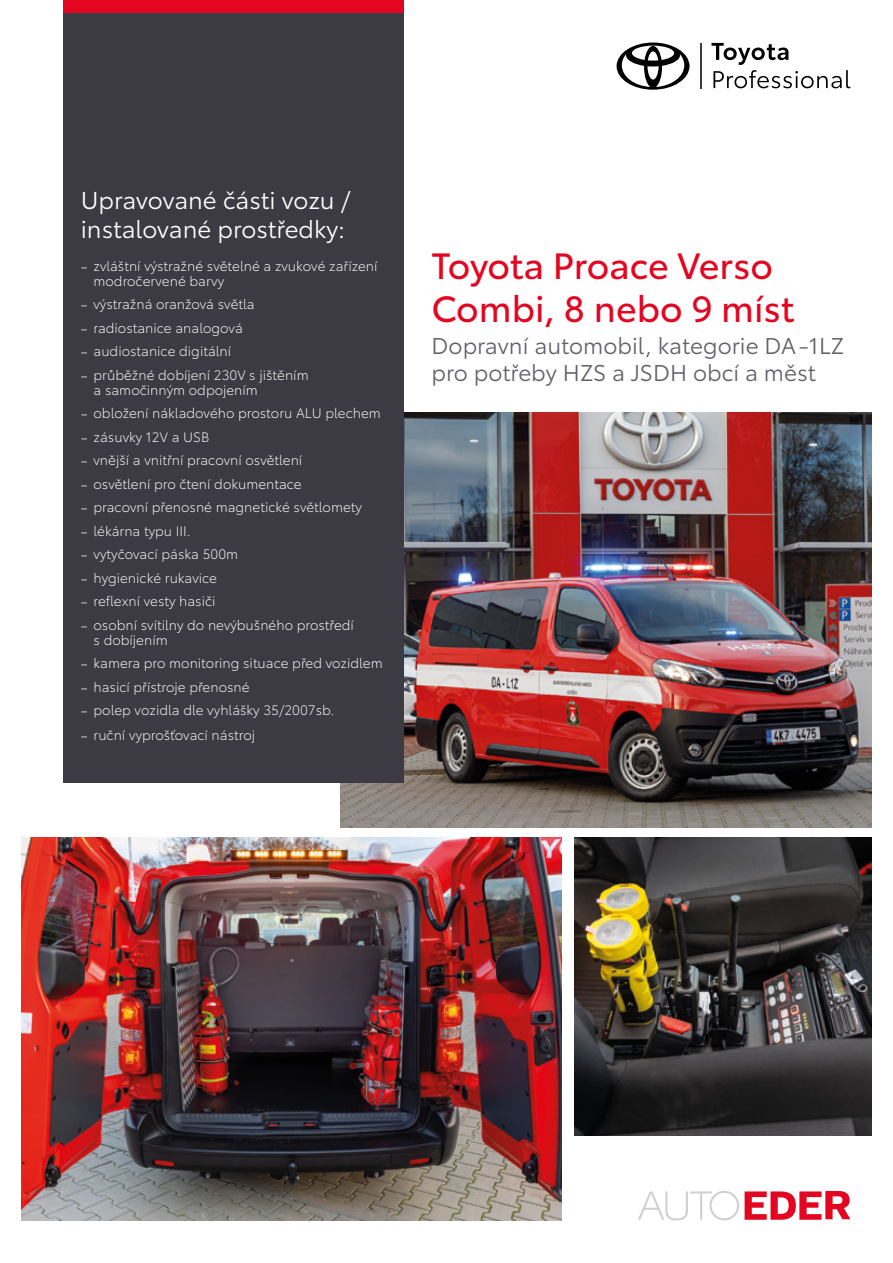
<style>
.page{position:relative;width:893px;height:1263px;background:#fff}
.page>*{position:absolute;margin:0;border:0;box-sizing:border-box;transform-origin:0 0}
.t1{font:36px/43.2px "Toyota Type";color:#e40521}
.t2{font:24px/28.8px "Toyota Type";color:#fff}
.t3{font:22.5px/27px "Toyota Type";color:#63616b}
.t4{font:300 13.5px/15px "Toyota Type";color:#fff}
.s1{font-family:"Minion Pro";font-weight:400}
</style>
<div class="page">
<img style="left:21px;top:838px;width:540px;height:382px">
<img style="left:340px;top:412px;width:532px;height:415px">
<div style="left:64px;top:13px;width:340px;height:769px;background:#3c3a42"></div>
<img style="left:574px;top:838px;width:298px;height:297px">
<div style="left:64px;top:0;width:340px;height:13px;background:#e40521"></div>
<svg style="left:617px;top:43px;width:72px;height:47px"></svg>
<hr style="left:700px;top:43px;width:2px;height:45px;background:#3c3a42">
<svg style="left:711px;top:43px;width:139px;height:45px"></svg>
<svg style="left:745px;top:1191px;width:105px;height:29px"></svg>
<svg style="left:638px;top:1191px;width:101px;height:29px"></svg>
<h2 class="t2" style="left:81px;top:185px;width:272px">Upravované části vozu / instalované prostředky:</h2>
<p class="t4" style="left:94px;top:257px;width:285px;text-indent:-13px"><span class="s1">–</span> zvláštní výstražné světelné a zvukové zařízení modročervené barvy</p>
<p class="t4" style="left:81px;top:296px;width:175px"><span class="s1">–</span> výstražná oranžová světla</p>
<p class="t4" style="left:81px;top:319px;width:163px"><span class="s1">–</span> radiostanice analogová</p>
<p class="t4" style="left:81px;top:343px;width:152px"><span class="s1">–</span> audiostanice digitální</p>
<p class="t4" style="left:94px;top:366px;width:217px;text-indent:-13px"><span class="s1">–</span> průběžné dobíjení 230V s jištěním a samočinným odpojením</p>
<p class="t4" style="left:81px;top:405px;width:302px"><span class="s1">–</span> obložení nákladového prostoru ALU plechem</p>
<p class="t4" style="left:81px;top:428px;width:130px"><span class="s1">–</span> zásuvky 12V a USB</p>
<p class="t4" style="left:81px;top:452px;width:223px"><span class="s1">–</span> vnější a vnitřní pracovní osvětlení</p>
<p class="t4" style="left:81px;top:475px;width:222px"><span class="s1">–</span> osvětlení pro čtení dokumentace</p>
<p class="t4" style="left:81px;top:499px;width:283px"><span class="s1">–</span> pracovní přenosné magnetické světlomety</p>
<p class="t4" style="left:81px;top:522px;width:111px"><span class="s1">–</span> lékárna typu III.</p>
<p class="t4" style="left:81px;top:546px;width:159px"><span class="s1">–</span> vytyčovací páska 500m</p>
<p class="t4" style="left:81px;top:569px;width:138px"><span class="s1">–</span> hygienické rukavice</p>
<p class="t4" style="left:81px;top:593px;width:136px"><span class="s1">–</span> reflexní vesty hasiči</p>
<p class="t4" style="left:94px;top:616px;width:262px;text-indent:-13px"><span class="s1">–</span> osobní svítilny do nevýbušného prostředí s dobíjením</p>
<p class="t4" style="left:81px;top:655px;width:303px"><span class="s1">–</span> kamera pro monitoring situace před vozidlem</p>
<p class="t4" style="left:81px;top:678px;width:170px"><span class="s1">–</span> hasicí přístroje přenosné</p>
<p class="t4" style="left:81px;top:702px;width:255px"><span class="s1">–</span> polep vozidla dle vyhlášky 35/2007sb.</p>
<p class="t4" style="left:81px;top:727px;width:176px"><span class="s1">–</span> ruční vyprošťovací nástroj</p>
<h1 class="t1" style="left:432px;top:242px;width:364px">Toyota Proace Verso<br>Combi, 8 nebo 9 míst</h1>
<h3 class="t3" style="left:432px;top:330px;width:414px">Dopravní automobil, kategorie DA-1LZ pro potřeby HZS a JSDH obcí a měst</h3>
</div>
